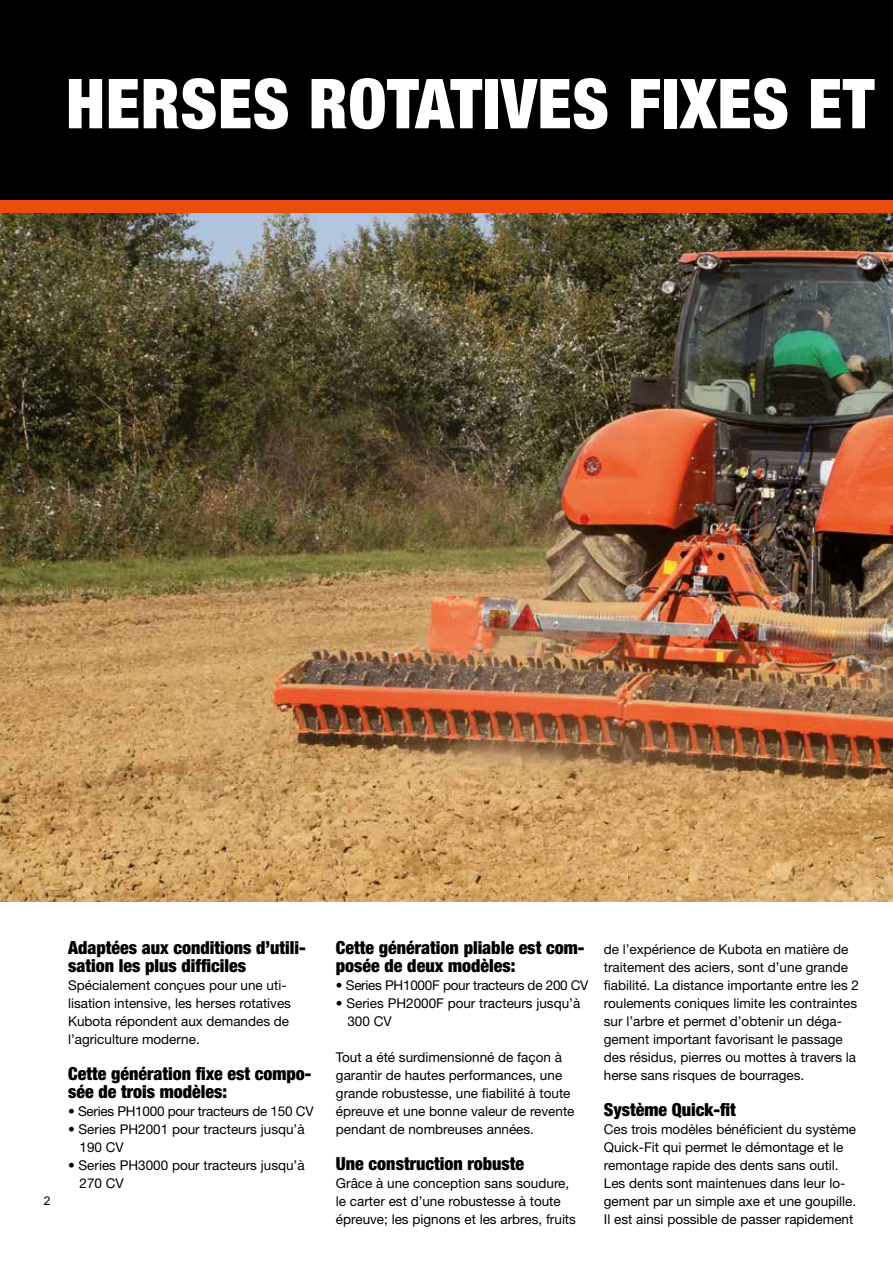
<style>
.page{position:relative;width:893px;height:1263px;background:#fff}
.page>*{position:absolute;margin:0;border:0;box-sizing:border-box;transform-origin:0 0}
.t1{font:900 condensed 69px "Helvetica Neue LT Pro";letter-spacing:.01em;color:#fff}
.t2{font:900 condensed 18px/18px "Helvetica Neue LT Pro";color:#000}
.t3{font:13.5px/18px "Helvetica Neue LT Pro";color:#000}
.t4{font:13.5px "Helvetica Neue LT Pro";letter-spacing:-.02em;color:#000}
.t5{font:12px "Arial";color:#000}
</style>
<div class="page">
<img style="left:0;top:213px;width:893px;height:688px">
<div style="left:0;top:0;width:893px;height:200px;background:#000"></div>
<div style="left:0;top:200px;width:893px;height:13px;background:#e94e0f"></div>
<h1 class="t1" style="left:66px;top:63px;width:810px">HERSES ROTATIVES FIXES ET</h1>
<p class="t5" style="left:44px;top:1193px;width:8px">2</p>
<h2 class="t2" style="left:68px;top:939px;width:239px">Adaptées aux conditions d’utili&shy;sation les plus difficiles</h2>
<p class="t3" style="left:68px;top:976px;width:225px">Spécialement conçues pour une uti&shy;lisation intensive, les herses rotatives Kubota répondent aux demandes de l’agriculture moderne.</p>
<h2 class="t2" style="left:68px;top:1065px;width:245px">Cette génération fixe est compo&shy;sée de trois modèles:</h2>
<p class="t4" style="left:68px;top:1103px;width:247px">• Series PH1000 pour tracteurs de 150 CV</p>
<p class="t3" style="left:80px;top:1120px;width:227px;text-indent:-11px">• Series PH2001 pour tracteurs jusqu’à<br>190 CV</p>
<p class="t3" style="left:80px;top:1156px;width:227px;text-indent:-11px">• Series PH3000 pour tracteurs jusqu’à<br>270 CV</p>
<h2 class="t2" style="left:336px;top:939px;width:250px">Cette génération pliable est com&shy;posée de deux modèles:</h2>
<p class="t4" style="left:336px;top:977px;width:254px">• Series PH1000F pour tracteurs de 200 CV</p>
<p class="t3" style="left:347px;top:994px;width:234px;text-indent:-11px">• Series PH2000F pour tracteurs jusqu’à<br>300 CV</p>
<p class="t3" style="left:336px;top:1048px;width:240px">Tout a été surdimensionné de façon à garantir de hautes performances, une grande robustesse, une fiabilité à toute épreuve et une bonne valeur de revente pendant de nombreuses années.</p>
<h2 class="t2" style="left:336px;top:1155px;width:190px">Une construction robuste</h2>
<p class="t3" style="left:336px;top:1174px;width:242px">Grâce à une conception sans soudure, le carter est d’une robustesse à toute épreuve; les pignons et les arbres, fruits</p>
<p class="t3" style="left:604px;top:940px;width:257px">de l’expérience de Kubota en matière de traitement des aciers, sont d’une grande fiabilité. La distance importante entre les 2 roulements coniques limite les contraintes sur l’arbre et permet d’obtenir un déga&shy;gement important favorisant le passage des résidus, pierres ou mottes à travers la herse sans risques de bourrages.</p>
<h2 class="t2" style="left:604px;top:1101px;width:133px">Système Quick-fit</h2>
<p class="t3" style="left:604px;top:1120px;width:254px">Ces trois modèles bénéficient du système Quick-Fit qui permet le démontage et le remontage rapide des dents sans outil.<br>Les dents sont maintenues dans leur lo&shy;gement par un simple axe et une goupille.<br>Il est ainsi possible de passer rapidement</p>
</div>
